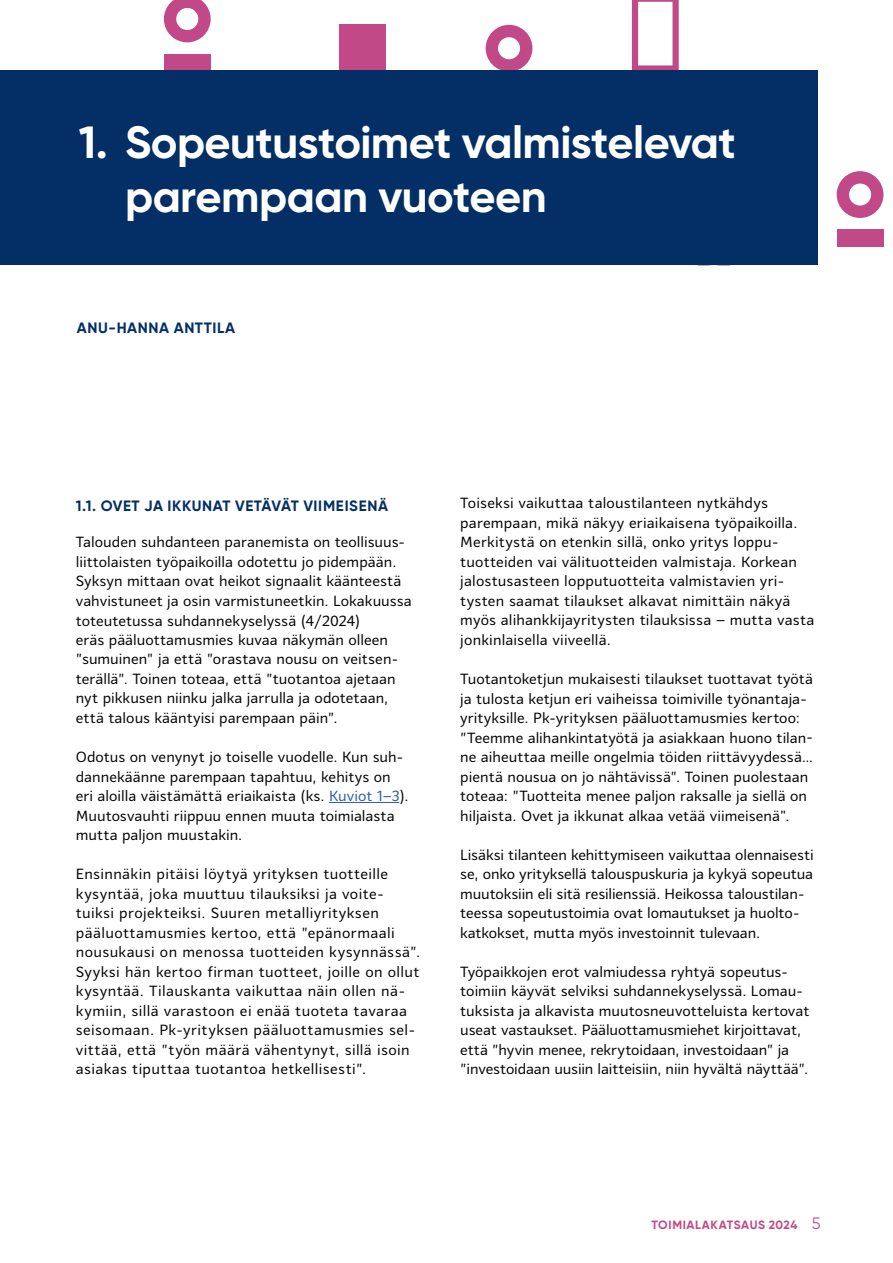
<style>
.page{position:relative;width:893px;height:1263px;background:#fff}
.page>*{position:absolute;margin:0;border:0;box-sizing:border-box;transform-origin:0 0}
.t1{font:700 45px/54px "Gilroy";letter-spacing:-.015em;color:#fff}
.t2{font:700 15px "Gilroy";letter-spacing:.035em;color:#042f66}
.t3{font:14.7px/19.5px "Mediator";letter-spacing:.005em;color:#000}
.t4{font:14.7px/19.5px "Mediator";letter-spacing:.025em;color:#000}
.t5{font:700 12px "Gilroy";letter-spacing:.045em;color:#c24987}
.s1{color:#2c5da8}
.s2{font-weight:400;font-size:16.5px}
</style>
<div class="page">
<div style="left:164px;top:54px;width:47px;height:18px;background:#c24987"></div>
<svg style="left:164px;top:0;width:47px;height:42px"></svg>
<div style="left:339px;top:25px;width:47px;height:76px;background:#c24987"></div>
<svg style="left:486px;top:25px;width:46px;height:45px"></svg>
<svg style="left:632px;top:0;width:47px;height:70px"></svg>
<svg style="left:697px;top:265px;width:34px;height:1px"></svg>
<div style="left:837px;top:230px;width:46px;height:17px;background:#c24987"></div>
<svg style="left:837px;top:171px;width:46px;height:47px"></svg>
<div style="left:0;top:70px;width:817px;height:195px;background:#042f66"></div>
<hr style="left:329px;top:802px;width:70px;height:1px;background:#2c5da8">
<h1 class="t1" style="left:125px;top:115px;width:612px;text-indent:-46px">1. Sopeutustoimet valmistelevat parempaan vuoteen</h1>
<p class="t2" style="left:77px;top:319px;width:160px">ANU-HANNA ANTTILA</p>
<p class="t2" style="left:76px;top:496px;width:314px">1.1. OVET JA IKKUNAT VETÄVÄT VIIMEISENÄ</p>
<p class="t3" style="left:76px;top:533px;width:338px">Talouden suhdanteen paranemista on teollisuus&shy;liittolaisten työpaikoilla odotettu jo pidempään.<br>Syksyn mittaan ovat heikot signaalit käänteestä vahvistuneet ja osin varmistuneetkin. Lokakuussa toteutetussa suhdannekyselyssä (4/2024)<br>eräs pääluottamusmies kuvaa näkymän olleen ”sumuinen” ja että ”orastava nousu on veitsen&shy;terällä”. Toinen toteaa, että ”tuotantoa ajetaan nyt pikkusen niinku jalka jarrulla ja odotetaan, että talous kääntyisi parempaan päin”.</p>
<p class="t3" style="left:76px;top:747px;width:334px">Odotus on venynyt jo toiselle vuodelle. Kun suh&shy;dannekäänne parempaan tapahtuu, kehitys on eri aloilla väistämättä eriaikaista (ks. <span class="s1">Kuviot 1–3</span>).<br>Muutosvauhti riippuu ennen muuta toimialasta mutta paljon muustakin.</p>
<p class="t4" style="left:76px;top:864px;width:346px">Ensinnäkin pitäisi löytyä yrityksen tuotteille kysyntää, joka muuttuu tilauksiksi ja voite&shy;tuiksi projekteiksi. Suuren metalliyrityksen pääluottamusmies kertoo, että ”epänormaali nousukausi on menossa tuotteiden kysynnässä”.<br>Syyksi hän kertoo firman tuotteet, joille on ollut kysyntää. Tilauskanta vaikuttaa näin ollen nä&shy;kymiin, sillä varastoon ei enää tuoteta tavaraa seisomaan. Pk-yrityksen pääluottamusmies sel&shy;vittää, että ”työn määrä vähentynyt, sillä isoin asiakas tiputtaa tuotantoa hetkellisesti”.</p>
<p class="t3" style="left:460px;top:494px;width:356px">Toiseksi vaikuttaa taloustilanteen nytkähdys parempaan, mikä näkyy eriaikaisena työpaikoilla.<br>Merkitystä on etenkin sillä, onko yritys loppu&shy;tuotteiden vai välituotteiden valmistaja. Korkean jalostusasteen lopputuotteita valmistavien yri&shy;tysten saamat tilaukset alkavat nimittäin näkyä myös alihankkijayritysten tilauksissa – mutta vasta jonkinlaisella viiveellä.</p>
<p class="t3" style="left:460px;top:669px;width:355px">Tuotantoketjun mukaisesti tilaukset tuottavat työtä ja tulosta ketjun eri vaiheissa toimiville työnantaja&shy;yrityksille. Pk-yrityksen pääluottamusmies kertoo: ”Teemme alihankintatyötä ja asiakkaan huono tilan&shy;ne aiheuttaa meille ongelmia töiden riittävyydessä… pientä nousua on jo nähtävissä”. Toinen puolestaan toteaa: ”Tuotteita menee paljon raksalle ja siellä on hiljaista. Ovet ja ikkunat alkaa vetää viimeisenä".</p>
<p class="t3" style="left:460px;top:845px;width:355px">Lisäksi tilanteen kehittymiseen vaikuttaa olennaisesti se, onko yrityksellä talouspuskuria ja kykyä sopeutua muutoksiin eli sitä resilienssiä. Heikossa taloustilan&shy;teessa sopeutustoimia ovat lomautukset ja huolto&shy;katkokset, mutta myös investoinnit tulevaan.</p>
<p class="t3" style="left:460px;top:962px;width:351px">Työpaikkojen erot valmiudessa ryhtyä sopeutus&shy;toimiin käyvät selviksi suhdannekyselyssä. Lomau&shy;tuksista ja alkavista muutosneuvotteluista kertovat useat vastaukset. Pääluottamusmiehet kirjoittavat, että ”hyvin menee, rekrytoidaan, investoidaan” ja ”investoidaan uusiin laitteisiin, niin hyvältä näyttää”.</p>
<p class="t5" style="left:651px;top:1217px;width:171px">TOIMIALAKATSAUS 2024 <span class="s2">5</span></p>
</div>
